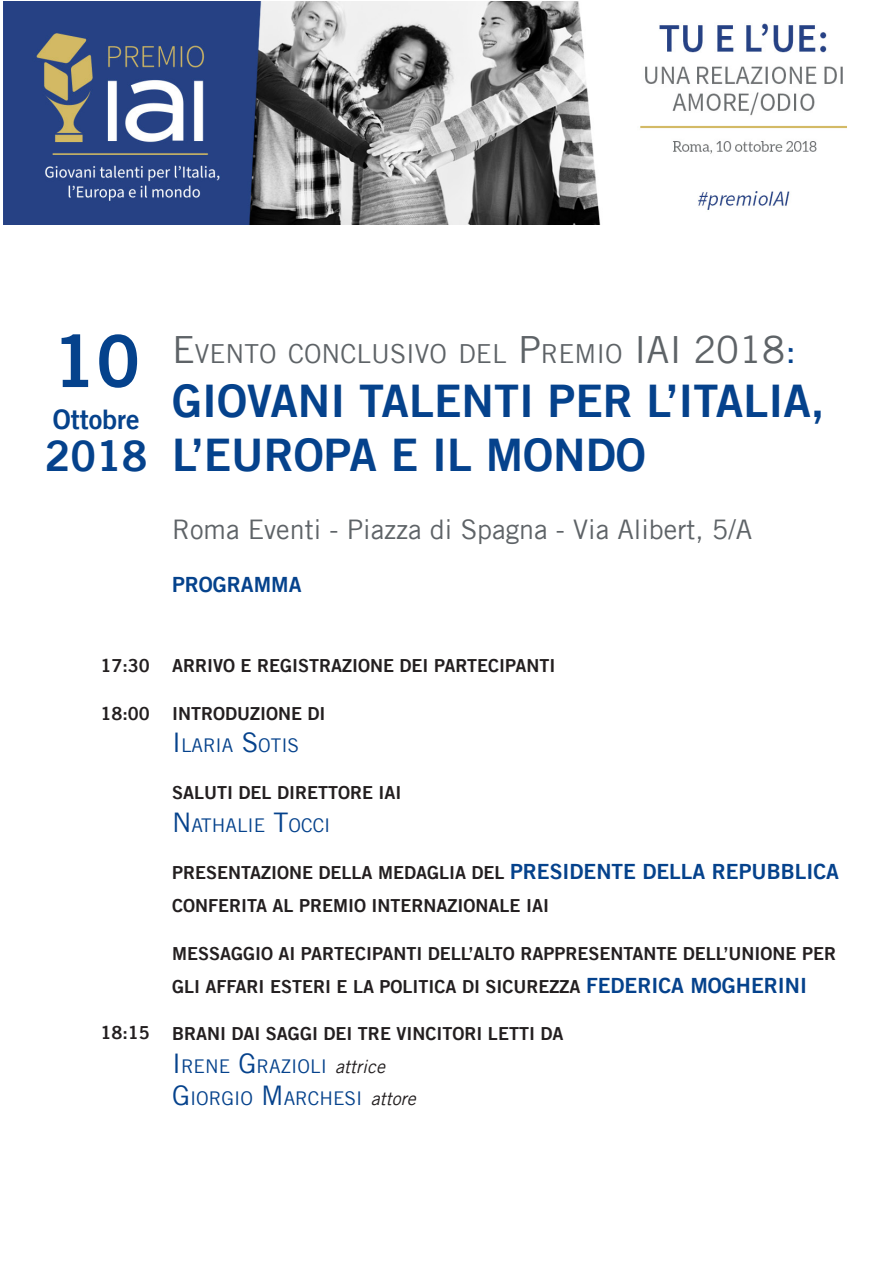
<style>
.page{position:relative;width:893px;height:1263px;background:#fff}
.page>*{position:absolute;margin:0;border:0;box-sizing:border-box;transform-origin:0 0}
.t1{font:72px "Trade Gothic LT Bold Two";color:#05428c}
.t2{font:45px "Trade Gothic LT Bold Two";color:#05428c}
.t3{font:42px "Trade Gothic LT Bold Two";color:#05428c}
.t4{font:27px "Trade Gothic LT";color:#5e6367}
.t5{font:27px "Trade Gothic LT Bold Two";color:#05428c}
.t6{font:26.25px "Trade Gothic LT";color:#5e6367}
.t7{font:21px "Trade Gothic LT Bold Two";color:#05428c}
.t8{font:18.9px "Trade Gothic LT";color:#05428c}
.t9{font:18px/32.4px "Trade Gothic LT Bold Two";color:#231f20}
.s1{font-size:37.5px}
.s2{font-size:37.5px;color:#05428c}
.s3{font-size:27px}
.s4{font-size:21px;color:#05428c}
.s5{font-style:italic;font-size:18px;color:#231f20}
</style>
<div class="page">
<img style="left:3px;top:2px;width:844px;height:223px">
<p class="t1" style="left:52px;top:317px;width:89px">10</p>
<p class="t5" style="left:53px;top:403px;width:88px">Ottobre</p>
<p class="t3" style="left:45px;top:430px;width:104px">2018</p>
<p class="t6" style="left:172px;top:338px;width:626px"><span class="s1">E</span>VENTO CONCLUSIVO DEL <span class="s1">P</span>REMIO <span class="s1">IAI 2018</span><span class="s2">:</span></p>
<p class="t2" style="left:172px;top:373px;width:654px">GIOVANI TALENTI PER L’ITALIA,</p>
<p class="t2" style="left:172px;top:427px;width:475px">L’EUROPA E IL MONDO</p>
<p class="t4" style="left:172px;top:513px;width:582px">Roma Eventi - Piazza di Spagna - Via Alibert, 5/A</p>
<p class="t7" style="left:172px;top:571px;width:131px">PROGRAMMA</p>
<p class="t9" style="left:100px;top:649px;width:51px">17:30</p>
<p class="t9" style="left:100px;top:697px;width:51px">18:00</p>
<p class="t9" style="left:100px;top:1016px;width:51px">18:15</p>
<p class="t9" style="left:172px;top:649px;width:385px">ARRIVO E REGISTRAZIONE DEI PARTECIPANTI</p>
<p class="t9" style="left:172px;top:697px;width:155px">INTRODUZIONE DI</p>
<p class="t8" style="left:172px;top:734px;width:129px"><span class="s3">I</span> LARIA <span class="s3">S</span>OTIS</p>
<p class="t9" style="left:172px;top:776px;width:231px">SALUTI DEL DIRETTORE IAI</p>
<p class="t8" style="left:172px;top:814px;width:160px"><span class="s3">N</span> ATHALIE <span class="s3">T</span>OCCI</p>
<p class="t9" style="left:172px;top:856px;width:669px">PRESENTAZIONE DELLA MEDAGLIA DEL <span class="s4">PRESIDENTE DELLA REPUBBLICA<br></span>CONFERITA AL PREMIO INTERNAZIONALE IAI</p>
<p class="t9" style="left:172px;top:937px;width:666px">MESSAGGIO AI PARTECIPANTI DELL’ALTO RAPPRESENTANTE DELL’UNIONE PER<br>GLI AFFARI ESTERI E LA POLITICA DI SICUREZZA <span class="s4">FEDERICA MOGHERINI</span></p>
<p class="t9" style="left:172px;top:1017px;width:393px">BRANI DAI SAGGI DEI TRE VINCITORI LETTI DA</p>
<p class="t8" style="left:172px;top:1054px;width:215px"><span class="s3">I</span> RENE <span class="s3">G</span>RAZIOLI <span class="s5">attrice</span></p>
<p class="t8" style="left:172px;top:1087px;width:245px"><span class="s3">G</span>IORGIO <span class="s3">M</span>ARCHESI <span class="s5">attore</span></p>
</div>
